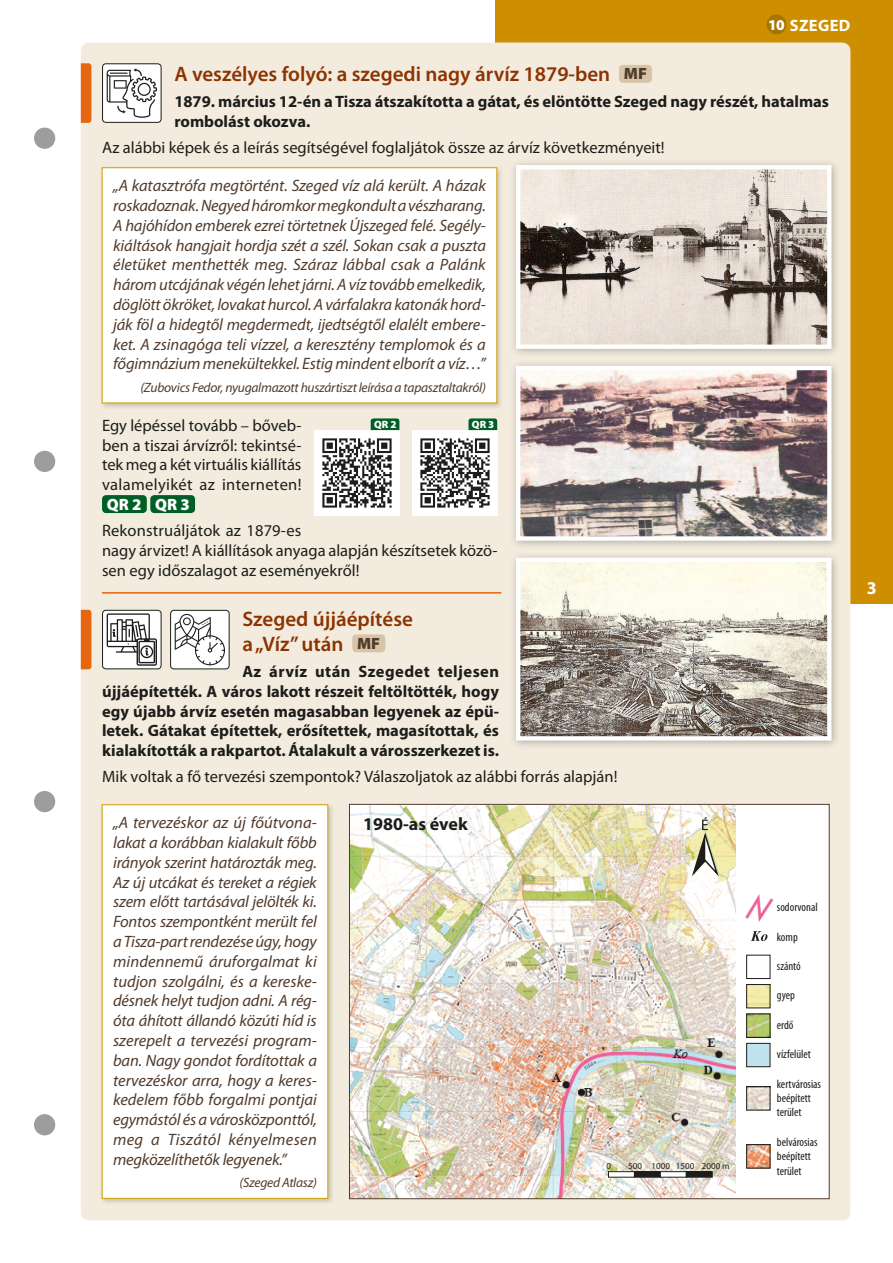
<style>
.page{position:relative;width:893px;height:1263px;background:#fff}
.page>*{position:absolute;margin:0;border:0;box-sizing:border-box;transform-origin:0 0}
.Feladat_cím{font:600 21px/25.2px "Myriad Pro";color:#8d3301}
.t1{font:700 18px "Myriad Pro";color:#1d1d1b}
.t2{font:700 18px "Myriad Pro";color:#fff}
.Szöveg___1_5_mm{font:italic 16.5px/19.8px "Myriad Pro";letter-spacing:-.01em;color:#513b2b;text-align:justify}
.Szöveg___1_5_mm-2{font:16.5px/19.8px "Myriad Pro";color:#1d1d1b;text-align:justify}
.Első_szöveg__1_5_mm{font:700 16.5px/19.8px "Myriad Pro";color:#1d1d1b}
.t3{font:700 16.5px "Myriad Pro";letter-spacing:.02em;color:#fff}
.t4{font:900 16.35px "Myriad Pro";color:#fff}
.t5{font:900 16.35px "Myriad Pro";color:#513b2b}
.Szöveg___1_5_mm-3{font:italic 13.5px "Myriad Pro";letter-spacing:-.02em;color:#513b2b}
.t6{font:condensed 12px/14.4px "Myriad Pro";color:#1d1d1b}
.QR_Kiemelt_box_kiseb{font:900 10.65px "Myriad Pro";color:#fff}
.t7{font:9px "Myriad Pro";color:#1d1d1b}
.s1{font-weight:900;font-size:15px}
</style>
<div class="page">
<div style="left:495px;top:0;width:398px;height:604px;background:#cd8e00"></div>
<div style="left:767px;top:15px;width:19px;height:19px;background:#a77400;border-radius:50%"></div>
<div style="left:81px;top:43px;width:769px;height:1177px;background:#f3ecde;border-radius:9px"></div>
<div style="left:34px;top:451px;width:21px;height:21px;background:#9d9d9d;border-radius:50%"></div>
<div style="left:34px;top:128px;width:21px;height:21px;background:#9d9d9d;border-radius:50%"></div>
<div style="left:34px;top:1114px;width:21px;height:21px;background:#9d9d9d;border-radius:50%"></div>
<div style="left:34px;top:791px;width:21px;height:21px;background:#9d9d9d;border-radius:50%"></div>
<hr style="left:102px;top:592px;width:399px;height:2px;background:#e5660e">
<div style="left:619px;top:65px;width:33px;height:18px;background:#d8c5a9;border-radius:4px"></div>
<svg style="left:81px;top:63px;width:10px;height:60px"></svg>
<div style="left:103px;top:64px;width:58px;height:58px;background:#fff;border-radius:3px"></div>
<svg style="left:107px;top:68px;width:50px;height:50px"></svg>
<div style="left:102px;top:63px;width:60px;height:60px;border:1px solid #1d1d1b;border-radius:3px"></div>
<div style="left:352px;top:634px;width:33px;height:18px;background:#d8c5a9;border-radius:4px"></div>
<svg style="left:81px;top:610px;width:10px;height:59px"></svg>
<div style="left:103px;top:610px;width:58px;height:59px;background:#fff;border-radius:3px"></div>
<svg style="left:107px;top:613px;width:50px;height:53px"></svg>
<div style="left:102px;top:610px;width:60px;height:59px;border:1px solid #1d1d1b;border-radius:3px"></div>
<div style="left:349px;top:804px;width:480px;height:395px;background:#fff"></div>
<img style="left:351px;top:806px;width:385px;height:391px">
<img style="left:745px;top:894px;width:29px;height:28px">
<div style="left:746px;top:955px;width:24px;height:24px;border:1px solid #1d1d1b"></div>
<img style="left:748px;top:986px;width:20px;height:20px">
<div style="left:746px;top:984px;width:24px;height:24px;border:1px solid #1d1d1b"></div>
<img style="left:748px;top:1016px;width:20px;height:19px">
<div style="left:746px;top:1014px;width:24px;height:23px;border:1px solid #1d1d1b"></div>
<div style="left:747px;top:1043px;width:23px;height:24px;background:#c0e3ed"></div>
<div style="left:746px;top:1043px;width:24px;height:24px;border:1px solid #1d1d1b"></div>
<img style="left:748px;top:1088px;width:20px;height:20px">
<div style="left:746px;top:1086px;width:24px;height:24px;border:1px solid #1d1d1b"></div>
<img style="left:748px;top:1146px;width:20px;height:20px">
<div style="left:746px;top:1144px;width:24px;height:24px;border:1px solid #1d1d1b"></div>
<svg style="left:690px;top:817px;width:30px;height:62px"></svg>
<div style="left:608px;top:1172px;width:26px;height:5px;background:#fff"></div>
<div style="left:608px;top:1171px;width:27px;height:6px;border:1px solid #1d1d1b"></div>
<div style="left:634px;top:1172px;width:26px;height:5px;background:#1d1d1b"></div>
<div style="left:634px;top:1171px;width:27px;height:6px;border:1px solid #1d1d1b"></div>
<div style="left:660px;top:1172px;width:26px;height:5px;background:#fff"></div>
<div style="left:660px;top:1171px;width:27px;height:6px;border:1px solid #1d1d1b"></div>
<div style="left:686px;top:1172px;width:26px;height:5px;background:#1d1d1b"></div>
<div style="left:686px;top:1171px;width:27px;height:6px;border:1px solid #1d1d1b"></div>
<svg style="left:750px;top:931px;width:17px;height:10px"></svg>
<div style="left:102px;top:495px;width:45px;height:18px;background:#005f27;border-radius:4px"></div>
<div style="left:150px;top:495px;width:45px;height:18px;background:#005f27;border-radius:4px"></div>
<div style="left:509px;top:551px;width:332px;height:199px;background:#1d1d1b;opacity:.3"></div>
<img style="left:521px;top:563px;width:305px;height:172px">
<div style="left:516px;top:558px;width:315px;height:182px;border:4px solid #fff"></div>
<div style="left:509px;top:359px;width:332px;height:191px;background:#1d1d1b;opacity:.3"></div>
<img style="left:521px;top:371px;width:305px;height:165px">
<div style="left:516px;top:366px;width:315px;height:175px;border:4px solid #fff"></div>
<div style="left:509px;top:158px;width:332px;height:200px;background:#1d1d1b;opacity:.3"></div>
<img style="left:521px;top:170px;width:305px;height:174px">
<div style="left:516px;top:165px;width:315px;height:184px;border:4px solid #fff"></div>
<div style="left:99px;top:165px;width:405px;height:245px;background:#1d1d1b;opacity:.2"></div>
<div style="left:101px;top:167px;width:397px;height:237px;background:#fff"></div>
<div style="left:99px;top:802px;width:236px;height:403px;background:#1d1d1b;opacity:.2"></div>
<div style="left:101px;top:804px;width:228px;height:395px;background:#fff"></div>
<img style="left:412px;top:430px;width:85px;height:85px">
<svg style="left:468px;top:418px;width:29px;height:12px"></svg>
<img style="left:314px;top:430px;width:85px;height:85px">
<svg style="left:371px;top:418px;width:28px;height:12px"></svg>
<div style="left:171px;top:610px;width:58px;height:59px;background:#fff;border-radius:3px"></div>
<svg style="left:175px;top:614px;width:50px;height:51px"></svg>
<div style="left:170px;top:610px;width:60px;height:59px;border:1px solid #1d1d1b;border-radius:3px"></div>
<p class="t3" style="left:768px;top:16px;width:84px"><span class="s1">10</span> SZEGED</p>
<p class="Feladat_cím" style="left:174px;top:62px;width:437px">A veszélyes folyó: a szegedi nagy árvíz 1879-ben</p>
<p class="t5" style="left:624px;top:64px;width:25px">MF</p>
<p class="Első_szöveg__1_5_mm" style="left:174px;top:92px;width:656px">1879. március 12-én a Tisza átszakította a gátat, és elöntötte Szeged nagy részét, hatalmas rombolást okozva.</p>
<p class="Szöveg___1_5_mm-2" style="left:102px;top:138px;width:564px">Az alábbi képek és a leírás segítségével foglaljátok össze az árvíz következményeit!</p>
<p class="Szöveg___1_5_mm" style="left:113px;top:176px;width:374px">„A katasztrófa megtörtént. Szeged víz alá került. A házak roskadoznak. Negyed háromkor megkondult a vészharang.<br>A hajóhídon emberek ezrei törtetnek Újszeged felé. Segély&shy;kiáltások hangjait hordja szét a szél. Sokan csak a puszta életüket menthették meg. Száraz lábbal csak a Palánk három utcájának végén lehet járni. A víz tovább emelkedik, döglött ökröket, lovakat hurcol. Avárfalakra katonák hord&shy;ják föl a hidegtől megdermedt, ijedtségtől elalélt embere&shy;ket. A zsinagóga teli vízzel, a keresztény templomok és a főgimnázium menekültekkel. Estig mindent elborít a víz…”</p>
<p class="Szöveg___1_5_mm-3" style="left:140px;top:380px;width:347px">(Zubovics Fedor, nyugalmazott huszártiszt leírása a tapasztaltakról)</p>
<p class="Szöveg___1_5_mm-2" style="left:102px;top:416px;width:201px">Egy lépéssel tovább – bőveb&shy;ben a tiszai árvízről: tekintsé&shy;tek meg a két virtuális kiállítás valamelyikét az interneten!</p>
<p class="t4" style="left:107px;top:495px;width:36px">QR 2</p>
<p class="t4" style="left:155px;top:495px;width:36px">QR 3</p>
<p class="Szöveg___1_5_mm-2" style="left:102px;top:521px;width:397px;text-align:left">Rekonstruáljátok az 1879-es<br>nagy árvizet! A kiállítások anyaga alapján készítsetek közö&shy;sen egy időszalagot az eseményekről!</p>
<p class="QR_Kiemelt_box_kiseb" style="left:374px;top:418px;width:24px">QR 2</p>
<p class="QR_Kiemelt_box_kiseb" style="left:472px;top:418px;width:24px">QR 3</p>
<p class="Feladat_cím" style="left:242px;top:606px;width:172px">Szeged újjáépítése a „Víz” után</p>
<p class="t5" style="left:357px;top:634px;width:25px">MF</p>
<p class="Első_szöveg__1_5_mm" style="left:102px;top:662px;width:399px;text-align:justify;text-indent:140px">Az árvíz után Szegedet teljesen újjáépítették. A város lakott részeit feltöltötték, hogy egy újabb árvíz esetén magasabban legyenek az épü&shy;letek. Gátakat építettek, erősítettek, magasítottak, és kialakították a rakpartot. Átalakult a városszerkezet is.</p>
<p class="Szöveg___1_5_mm-2" style="left:102px;top:767px;width:517px">Mik voltak a fő tervezési szempontok? Válaszoljatok az alábbi forrás alapján!</p>
<p class="t1" style="left:363px;top:814px;width:106px">1980-as évek</p>
<p class="Szöveg___1_5_mm" style="left:113px;top:813px;width:205px">„A tervezéskor az új főútvona&shy;lakat a korábban kialakult főbb irányok szerint határozták meg.<br>Az új utcákat és tereket a régiek szem előtt tartásával jelölték ki.<br>Fontos szempontként merült fel a Tisza-part rendezése úgy, hogy mindennemű áruforgalmat ki tudjon szolgálni, és a kereske&shy;désnek helyt tudjon adni. A rég&shy;óta áhított állandó közúti híd is szerepelt a tervezési program&shy;ban. Nagy gondot fordítottak a tervezéskor arra, hogy a keres&shy;kedelem főbb forgalmi pontjai egymástól és a városközponttól, meg a Tiszától kényelmesen megközelíthetők legyenek.”</p>
<p class="Szöveg___1_5_mm-3" style="left:240px;top:1175px;width:79px">(Szeged Atlasz)</p>
<p class="t7" style="left:606px;top:1160px;width:6px">0</p>
<p class="t7" style="left:628px;top:1160px;width:103px">500 1000 1500 2000 m</p>
<p class="t6" style="left:777px;top:900px;width:42px">sodorvonal</p>
<p class="t6" style="left:777px;top:929px;width:22px">komp</p>
<p class="t6" style="left:777px;top:959px;width:25px">szántó</p>
<p class="t6" style="left:777px;top:988px;width:19px">gyep</p>
<p class="t6" style="left:777px;top:1018px;width:18px">erdő</p>
<p class="t6" style="left:777px;top:1047px;width:35px">vízfelület</p>
<p class="t6" style="left:777px;top:1076px;width:46px">kertvárosias beépített terület</p>
<p class="t6" style="left:777px;top:1135px;width:42px">belvárosias beépített terület</p>
<p class="t2" style="left:867px;top:577px;width:11px">3</p>
</div>
